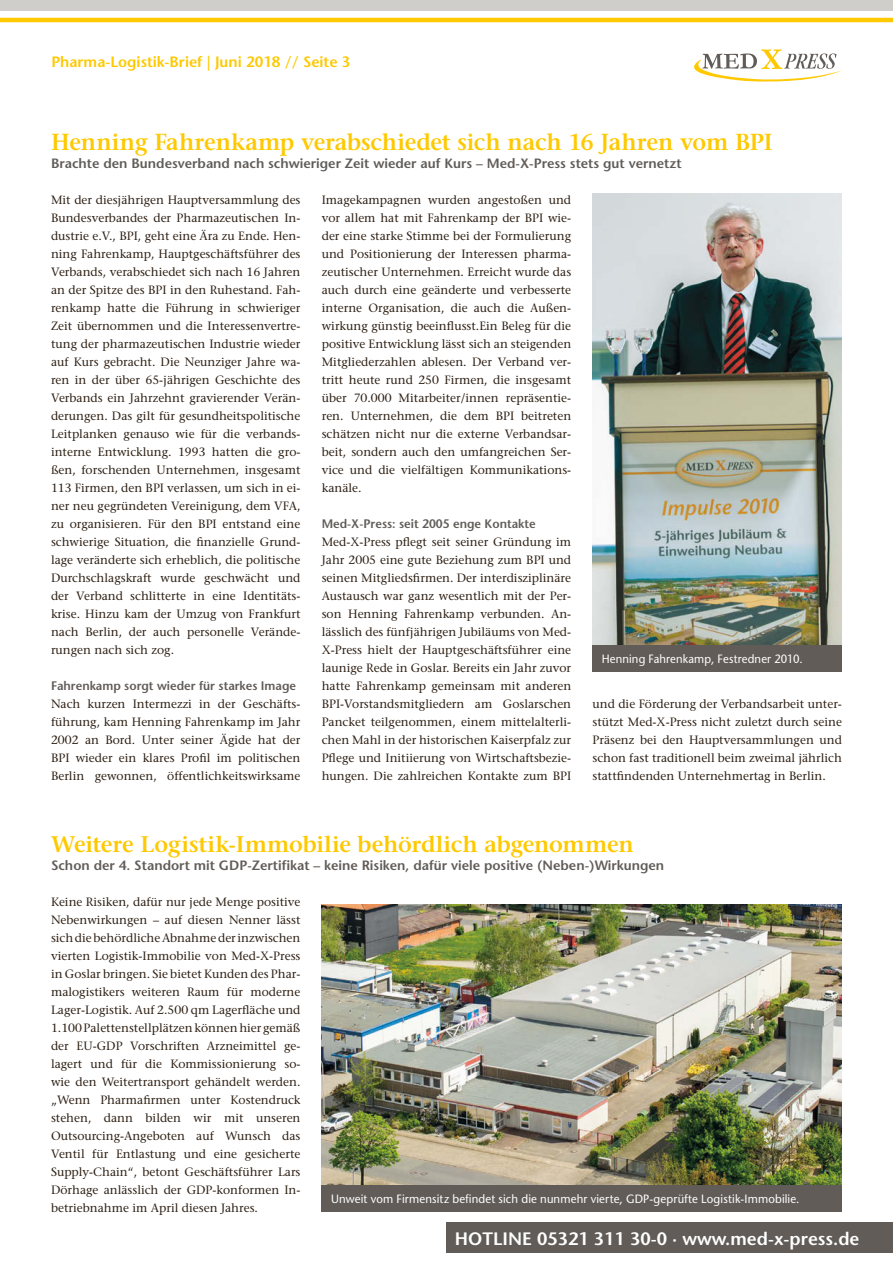
<style>
.page{position:relative;width:893px;height:1263px;background:#fff}
.page>*{position:absolute;margin:0;border:0;box-sizing:border-box;transform-origin:0 0}
._02_Head{font:600 23.1px "Stone Serif";letter-spacing:-.005em;color:#fec900}
._02_Head-2{font:600 22.5px "Stone Serif";letter-spacing:-.005em;color:#fec900}
.K-Head{font:600 18px "Stone Sans";color:#fff}
.t1{font:600 15px "Stone Sans";color:#fec900}
._02_01_Subhead{font:600 13.5px "Stone Sans";color:#615c58}
._05_Zwischenhead{font:600 12.3px "Stone Sans";color:#615c58}
.Lauf_Serifenschrift{font:12px/18px "Stone Serif";color:#2e2014;text-align:justify}
._06_BU{font:12px "Stone Sans";letter-spacing:.01em;color:#fff;scale:.95 1}
._06_BU-2{font:12px "Stone Sans";letter-spacing:.01em;color:#fff;scale:.94 1}
</style>
<div class="page">
<hr style="left:0;top:18px;width:893px;height:4px;background:#fec900">
<div style="left:0;top:0;width:893px;height:10px;background:#cfcecb"></div>
<div style="left:446px;top:1222px;width:447px;height:31px;background:#615c58"></div>
<svg style="left:694px;top:49px;width:148px;height:33px"></svg>
<img style="left:322px;top:904px;width:520px;height:280px">
<div style="left:322px;top:1185px;width:520px;height:26px;background:#615c58"></div>
<img style="left:592px;top:194px;width:250px;height:452px">
<div style="left:592px;top:646px;width:250px;height:26px;background:#615c58"></div>
<p class="t1" style="left:51px;top:53px;width:301px">Pharma-Logistik-Brief | Juni 2018 // Seite 3</p>
<p class="_02_Head" style="left:51px;top:128px;width:723px">Henning Fahrenkamp verabschiedet sich nach 16 Jahren vom BPI</p>
<p class="_02_01_Subhead" style="left:51px;top:155px;width:632px">Brachte den Bundesverband nach schwieriger Zeit wieder auf Kurs – Med-X-Press stets gut vernetzt</p>
<p class="Lauf_Serifenschrift" style="left:51px;top:191px;width:251px">Mit der diesjährigen Hauptversammlung des Bundesverbandes der Pharmazeutischen In&shy;dustrie e.V., BPI, geht eine Ära zu Ende. Hen&shy;ning Fahrenkamp, Hauptgeschäftsführer des Verbands, verabschiedet sich nach 16 Jahren an der Spitze des BPI in den Ruhestand. Fah&shy;renkamp hatte die Führung in schwieriger Zeit übernommen und die Interessenvertre&shy;tung der pharmazeutischen Industrie wieder auf Kurs gebracht. Die Neunziger Jahre wa&shy;ren in der über 65-jährigen Geschichte des Verbands ein Jahrzehnt gravierender Verän&shy;derungen. Das gilt für gesundheitspolitische Leitplanken genauso wie für die verbands&shy;interne Entwicklung. 1993 hatten die gro&shy;ßen, forschenden Unternehmen, insgesamt 113 Firmen, den BPI verlassen, um sich in ei&shy;ner neu gegründeten Vereinigung, dem VFA, zu organisieren. Für den BPI entstand eine schwierige Situation, die finanzielle Grund&shy;lage veränderte sich erheblich, die politische Durchschlagskraft wurde geschwächt und der Verband schlitterte in eine Identitäts&shy;krise. Hinzu kam der Umzug von Frankfurt nach Berlin, der auch personelle Verände&shy;rungen nach sich zog.</p>
<p class="_05_Zwischenhead" style="left:51px;top:678px;width:247px">Fahrenkamp sorgt wieder für starkes Image</p>
<p class="Lauf_Serifenschrift" style="left:51px;top:695px;width:251px">Nach kurzen Intermezzi in der Geschäfts&shy;führung, kam Henning Fahrenkamp im Jahr 2002 an Bord. Unter seiner Ägide hat der BPI wieder ein klares Profil im politischen Berlin gewonnen, öffentlichkeitswirksame</p>
<p class="Lauf_Serifenschrift" style="left:322px;top:191px;width:251px">Imagekampagnen wurden angestoßen und vor allem hat mit Fahrenkamp der BPI wie&shy;der eine starke Stimme bei der Formulierung und Positionierung der Interessen pharma&shy;zeutischer Unternehmen. Erreicht wurde das auch durch eine geänderte und verbesserte interne Organisation, die auch die Außen&shy;wirkung günstig beeinflusst.Ein Beleg für die positive Entwicklung lässt sich an steigenden Mitgliederzahlen ablesen. Der Verband ver&shy;tritt heute rund 250 Firmen, die insgesamt über 70.000 Mitarbeiter/innen repräsentie&shy;ren. Unternehmen, die dem BPI beitreten schätzen nicht nur die externe Verbandsar&shy;beit, sondern auch den umfangreichen Ser&shy;vice und die vielfältigen Kommunikations&shy;kanäle.</p>
<p class="_05_Zwischenhead" style="left:322px;top:516px;width:215px">Med-X-Press: seit 2005 enge Kontakte</p>
<p class="Lauf_Serifenschrift" style="left:322px;top:533px;width:251px">Med-X-Press pflegt seit seiner Gründung im Jahr 2005 eine gute Beziehung zum BPI und seinen Mitgliedsfirmen. Der interdisziplinäre Austausch war ganz wesentlich mit der Per&shy;son Henning Fahrenkamp verbunden. An&shy;lässlich des fünfjährigen Jubiläums von Med-X-Press hielt der Hauptgeschäftsführer eine launige Rede in Goslar. Bereits ein Jahr zuvor hatte Fahrenkamp gemeinsam mit anderen BPI-Vorstandsmitgliedern am Goslarschen Pancket teilgenommen, einem mittelalterli&shy;chen Mahl in der historischen Kaiserpfalz zur Pflege und Initiierung von Wirtschaftsbezie&shy;hungen. Die zahlreichen Kontakte zum BPI</p>
<p class="_06_BU-2" style="left:602px;top:652px;width:215px">Henning Fahrenkamp, Festredner 2010.</p>
<p class="Lauf_Serifenschrift" style="left:592px;top:695px;width:251px">und die Förderung der Verbandsarbeit unter&shy;stützt Med-X-Press nicht zuletzt durch seine Präsenz bei den Hauptversammlungen und schon fast traditionell beim zweimal jährlich stattfindenden Unternehmertag in Berlin.</p>
<p class="_02_Head-2" style="left:51px;top:831px;width:584px">Weitere Logistik-Immobilie behördlich abgenommen</p>
<p class="_02_01_Subhead" style="left:51px;top:857px;width:615px">Schon der 4. Standort mit GDP-Zertifikat – keine Risiken, dafür viele positive (Neben-)Wirkungen</p>
<p class="Lauf_Serifenschrift" style="left:51px;top:893px;width:251px">Keine Risiken, dafür nur jede Menge positive Nebenwirkungen – auf diesen Nenner lässt sich die behördliche Abnahme der inzwischen vierten Logistik-Immobilie von Med-X-Press in Goslar bringen. Sie bietet Kunden des Phar&shy;malogistikers weiteren Raum für moderne Lager-Logistik. Auf 2.500 qm Lagerfläche und 1.100 Palettenstellplätzen können hier gemäß der EU-GDP Vorschriften Arzneimittel ge&shy;lagert und für die Kommissionierung so&shy;wie den Weitertransport gehändelt werden. „Wenn Pharmafirmen unter Kostendruck stehen, dann bilden wir mit unseren Outsourcing-Angeboten auf Wunsch das Ventil für Entlastung und eine gesicherte Supply-Chain“, betont Geschäftsführer Lars Dörhage anlässlich der GDP-konformen In&shy;betriebnahme im April diesen Jahres.</p>
<p class="_06_BU" style="left:331px;top:1192px;width:495px">Unweit vom Firmensitz befindet sich die nunmehr vierte, GDP-geprüfte Logistik-Immobilie.</p>
<p class="K-Head" style="left:455px;top:1227px;width:406px">HOTLINE 05321 311 30-0 · www.med-x-press.de</p>
</div>
